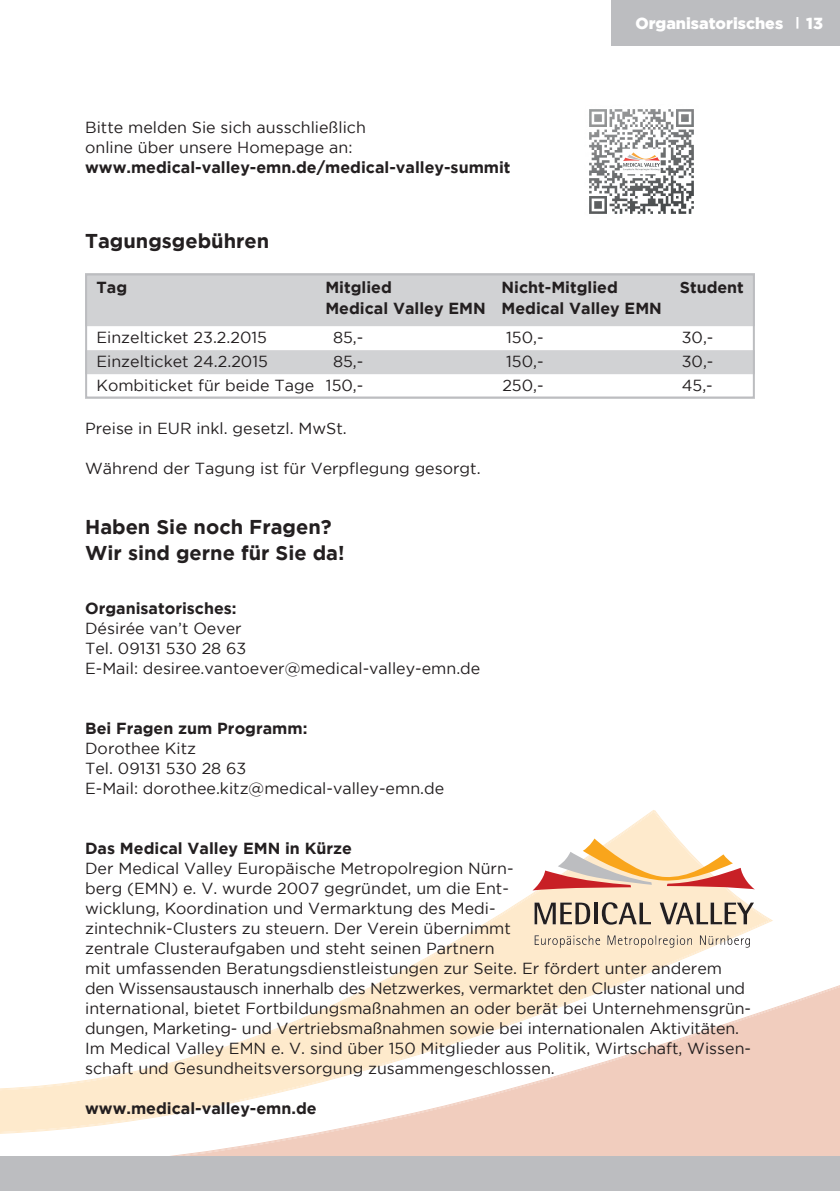
<style>
.page{position:relative;width:840px;height:1191px;background:#fff}
.page>*{position:absolute;margin:0;border:0;box-sizing:border-box;transform-origin:0 0}
.t1{font:700 20px/26px "Gotham";color:#231f20}
.t2{font:16px/20px "Gotham";color:#231f20}
.t3{font:700 16px "Gotham";color:#231f20}
.t4{font:900 16px "Gotham";color:#fff}
</style>
<div class="page">
<svg style="left:375px;top:810px;width:395px;height:175px"></svg>
<svg style="left:0;top:986px;width:839px;height:171px"></svg>
<div style="left:0;top:1157px;width:839px;height:34px;background:#bcbdc0"></div>
<svg style="left:532px;top:838px;width:222px;height:52px"></svg>
<svg style="left:534px;top:902px;width:56px;height:22px"></svg>
<hr style="left:594px;top:902px;width:3px;height:22px;background:#231f20">
<svg style="left:601px;top:902px;width:49px;height:22px"></svg>
<svg style="left:659px;top:902px;width:94px;height:22px;background:#b5a794"></svg>
<svg style="left:534px;top:935px;width:215px;height:12px;background:#dcceb9"></svg>
<img style="left:589px;top:109px;width:105px;height:105px">
<div style="left:85px;top:273px;width:669px;height:125px;background:#d1d2d4"></div>
<div style="left:85px;top:326px;width:669px;height:24px;background:#fff"></div>
<div style="left:85px;top:374px;width:669px;height:24px;background:#fff"></div>
<div style="left:85px;top:273px;width:669px;height:125px;border:2px solid #bcbdc0"></div>
<div style="left:611px;top:0;width:228px;height:45px;background:#bcbdc0"></div>
<svg style="left:796px;top:17px;width:2px;height:12px"></svg>
<p class="t2" style="left:85px;top:117px;width:282px">Bitte melden Sie sich ausschließlich online über unsere Homepage an:</p>
<p class="t3" style="left:85px;top:158px;width:426px">www.medical-valley-emn.de/medical-valley-summit</p>
<p class="t4" style="left:635px;top:14px;width:149px">Organisatorisches</p>
<p class="t4" style="left:805px;top:14px;width:18px">13</p>
<p class="t1" style="left:85px;top:227px;width:186px">Tagungsgebühren</p>
<p class="t3" style="left:96px;top:278px;width:32px">Tag</p>
<p class="t3" style="left:325px;top:278px;width:68px">Mitglied</p>
<p class="t3" style="left:501px;top:278px;width:118px">Nicht-Mitglied</p>
<p class="t3" style="left:679px;top:278px;width:66px">Student</p>
<p class="t3" style="left:325px;top:298px;width:338px">Medical Valley EMN Medical Valley EMN</p>
<p class="t2" style="left:96px;top:327px;width:172px">Einzelticket 23.2.2015</p>
<p class="t2" style="left:333px;top:327px;width:32px">85,-</p>
<p class="t2" style="left:506px;top:327px;width:39px">150,-</p>
<p class="t2" style="left:681px;top:327px;width:33px">30,-</p>
<p class="t2" style="left:96px;top:351px;width:173px">Einzelticket 24.2.2015</p>
<p class="t2" style="left:333px;top:351px;width:32px">85,-</p>
<p class="t2" style="left:506px;top:351px;width:39px">150,-</p>
<p class="t2" style="left:681px;top:351px;width:33px">30,-</p>
<p class="t2" style="left:96px;top:375px;width:268px">Kombiticket für beide Tage 150,-</p>
<p class="t2" style="left:502px;top:375px;width:43px">250,-</p>
<p class="t2" style="left:681px;top:375px;width:32px">45,-</p>
<p class="t2" style="left:85px;top:417px;width:263px">Preise in EUR inkl. gesetzl. MwSt.</p>
<p class="t2" style="left:85px;top:457px;width:397px">Während der Tagung ist für Verpflegung gesorgt.</p>
<p class="t1" style="left:85px;top:513px;width:261px">Haben Sie noch Fragen?<br>Wir sind gerne für Sie da!</p>
<p class="t3" style="left:85px;top:598px;width:153px">Organisatorisches:</p>
<p class="t2" style="left:85px;top:617px;width:396px">Désirée van’t Oever<br>Tel. 09131 530 28 63<br>E-Mail: desiree.vantoever@medical-valley-emn.de</p>
<p class="t3" style="left:85px;top:718px;width:224px">Bei Fragen zum Programm:</p>
<p class="t2" style="left:85px;top:737px;width:360px">Dorothee Kitz<br>Tel. 09131 530 28 63<br>E-Mail: dorothee.kitz@medical-valley-emn.de</p>
<p class="t3" style="left:85px;top:838px;width:268px">Das Medical Valley EMN in Kürze</p>
<p class="t2" style="left:85px;top:857px;width:667px">Der Medical Valley Europäische Metropolregion Nürn-<br>berg (EMN) e. V. wurde 2007 gegründet, um die Ent-<br>wicklung, Koordination und Vermarktung des Medi-<br>zintechnik-Clusters zu steuern. Der Verein übernimmt<br>zentrale Clusteraufgaben und steht seinen Partnern<br>mit umfassenden Beratungsdienstleistungen zur Seite. Er fördert unter anderem den Wissensaustausch innerhalb des Netzwerkes, vermarktet den Cluster national und international, bietet Fortbildungsmaßnahmen an oder berät bei Unternehmensgrün&shy;dungen, Marketing- und Vertriebsmaßnahmen sowie bei internationalen Aktivitäten.<br>Im Medical Valley EMN e. V. sind über 150 Mitglieder aus Politik, Wirtschaft, Wissen&shy;schaft und Gesundheitsversorgung zusammengeschlossen.</p>
<p class="t3" style="left:85px;top:1098px;width:233px">www.medical-valley-emn.de</p>
</div>
